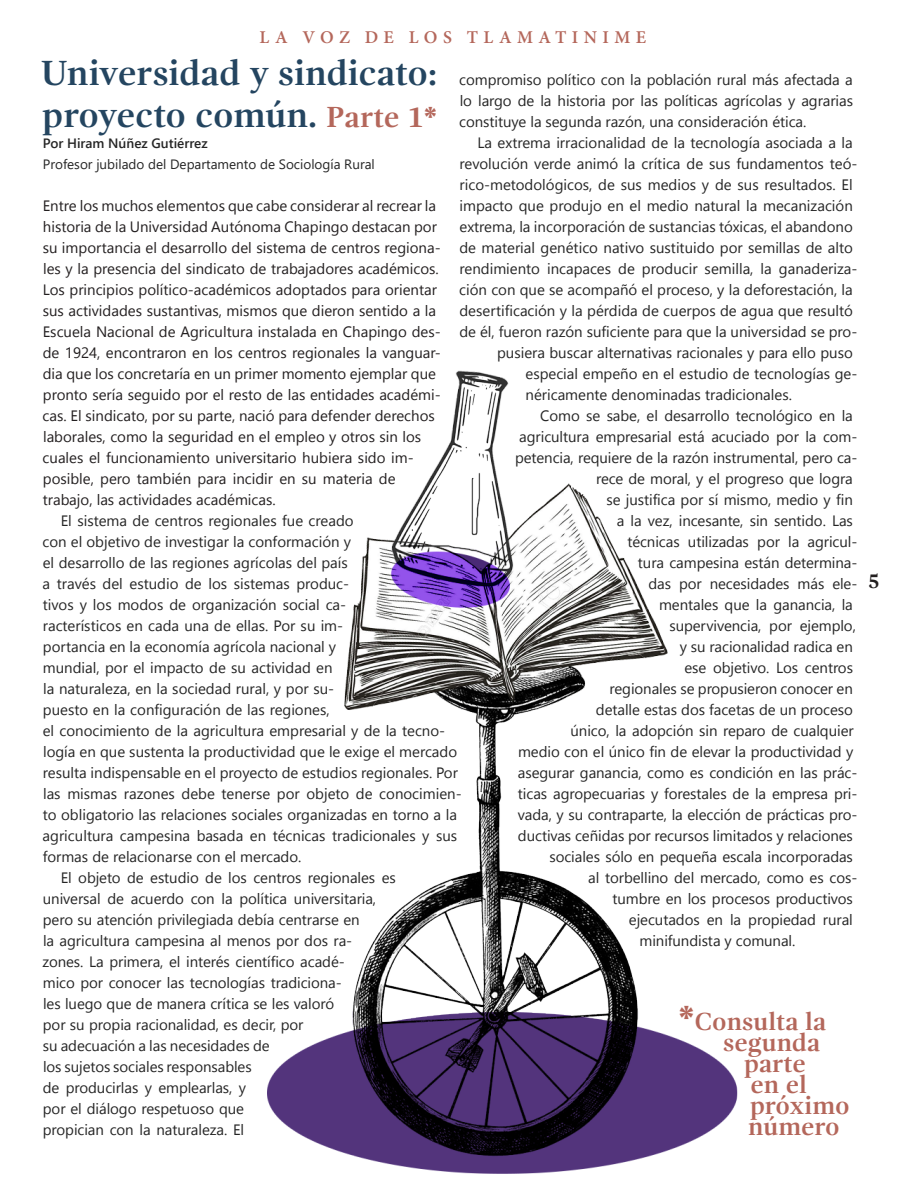
<style>
.page{position:relative;width:918px;height:1188px;background:#fff}
.page>*{position:absolute;margin:0;border:0;box-sizing:border-box;transform-origin:0 0}
.Titulos{font:700 36px/42px "Gandhi Serif";letter-spacing:-.005em;color:#244560}
.Titulos-2{font:700 25.5px "Gandhi Serif";color:#b4675b}
.t1{font:700 21px "Gandhi Serif";color:#231f20}
.Seccion_margen{font:600 18px "Minion Pro";letter-spacing:.3em;color:#b4675b}
.Cuerpo_de_texto_sangrado{font:15px/21px "Segoe UI Historic";letter-spacing:-.005em;color:#252525}
.Cuerpo_de_texto{font:15px/21px "Segoe UI Historic";color:#231f20}
.nombre_autor{font:13.5px "Segoe UI";color:#252525}
.nombre_autor-2{font:600 13.5px "Segoe UI";color:#252525}
.s1{font-size:30px;color:#b4675b}
.s2{font-size:36px}
</style>
<div class="page">
<img style="left:267px;top:370px;width:471px;height:804px">
<p class="Seccion_margen" style="left:260px;top:25px;width:388px">LA VOZ DE LOS TLAMATINIME</p>
<p class="Titulos" style="left:41px;top:52px;width:398px">Universidad y sindicato: proyecto común. <span class="s1">Parte 1*</span></p>
<p class="nombre_autor-2" style="left:43px;top:130px;width:166px">Por Hiram Núñez Gutiérrez</p>
<p class="nombre_autor" style="left:43px;top:151px;width:333px">Profesor jubilado del Departamento de Sociología Rural</p>
<p class="Cuerpo_de_texto" style="left:43px;top:195px;width:400px">Entre los muchos elementos que cabe considerar al recrear la historia de la Universidad Autónoma Chapingo destacan por su importancia el desarrollo del sistema de centros regiona&shy;les y la presencia del sindicato de trabajadores académicos.<br>Los principios político-académicos adoptados para orientar sus actividades sustantivas, mismos que dieron sentido a la Escuela Nacional de Agricultura instalada en Chapingo des&shy;de 1924, encontraron en los centros regionales la vanguar&shy;dia que los concretaría en un primer momento ejemplar que pronto sería seguido por el resto de las entidades académi&shy;cas. El sindicato, por su parte, nació para defender derechos laborales, como la seguridad en el empleo y otros sin los cuales el funcionamiento universitario hubiera sido im&shy;posible, pero también para incidir en su materia de trabajo, las actividades académicas.</p>
<p class="Cuerpo_de_texto_sangrado" style="left:43px;top:510px;width:421px;text-indent:18px">El sistema de centros regionales fue creado<br>con el objetivo de investigar la conformación y<br>el desarrollo de las regiones agrícolas del país<br>a través del estudio de los sistemas produc-<br>tivos y los modos de organización social ca-<br>racterísticos en cada una de ellas. Por su im-<br>portancia en la economía agrícola nacional y<br>mundial, por el impacto de su actividad en<br>la naturaleza, en la sociedad rural, y por su-<br>puesto en la configuración de las regiones,<br>el conocimiento de la agricultura empresarial y de la tecno&shy;logía en que sustenta la productividad que le exige el mercado resulta indispensable en el proyecto de estudios regionales. Por las mismas razones debe tenerse por objeto de conocimien&shy;to obligatorio las relaciones sociales organizadas en torno a la agricultura campesina basada en técnicas tradicionales y sus formas de relacionarse con el mercado.</p>
<p class="Cuerpo_de_texto_sangrado" style="left:42px;top:867px;width:355px;text-indent:18px">El objeto de estudio de los centros regionales es universal de acuerdo con la política universitaria, pero su atención privilegiada debía centrarse en<br>la agricultura campesina al menos por dos ra&shy;zones. La primera, el interés científico acadé-<br>mico por conocer las tecnologías tradiciona-<br>les luego que de manera crítica se les valoró<br>por su propia racionalidad, es decir, por<br>su adecuación a las necesidades de<br>los sujetos sociales responsables<br>de producirlas y emplearlas, y<br>por el diálogo respetuoso que<br>propician con la naturaleza. El</p>
<p class="Cuerpo_de_texto_sangrado" style="left:459px;top:69px;width:395px;text-align:justify">compromiso político con la población rural más afectada a lo largo de la historia por las políticas agrícolas y agrarias constituye la segunda razón, una consideración ética.</p>
<p class="Cuerpo_de_texto_sangrado" style="left:477px;top:132px;width:377px">La extrema irracionalidad de la tecnología asociada a la</p>
<p class="Cuerpo_de_texto_sangrado" style="left:460px;top:153px;width:399px">revolución verde animó la crítica de sus fundamentos teó-</p>
<p class="Cuerpo_de_texto_sangrado" style="left:460px;top:174px;width:395px">rico-metodológicos, de sus medios y de sus resultados. El</p>
<p class="Cuerpo_de_texto_sangrado" style="left:460px;top:195px;width:395px">impacto que produjo en el medio natural la mecanización</p>
<p class="Cuerpo_de_texto_sangrado" style="left:459px;top:216px;width:395px">extrema, la incorporación de sustancias tóxicas, el abandono</p>
<p class="Cuerpo_de_texto_sangrado" style="left:459px;top:237px;width:395px">de material genético nativo sustituido por semillas de alto</p>
<p class="Cuerpo_de_texto_sangrado" style="left:460px;top:258px;width:399px">rendimiento incapaces de producir semilla, la ganaderiza-</p>
<p class="Cuerpo_de_texto_sangrado" style="left:459px;top:279px;width:395px">ción con que se acompañó el proceso, y la deforestación, la</p>
<p class="Cuerpo_de_texto_sangrado" style="left:459px;top:300px;width:395px">desertificación y la pérdida de cuerpos de agua que resultó</p>
<p class="Cuerpo_de_texto_sangrado" style="left:459px;top:321px;width:399px">de él, fueron razón suficiente para que la universidad se pro-</p>
<p class="Cuerpo_de_texto_sangrado" style="left:497px;top:342px;width:357px">pusiera buscar alternativas racionales y para ello puso</p>
<p class="Cuerpo_de_texto_sangrado" style="left:525px;top:363px;width:333px">especial empeño en el estudio de tecnologías ge-</p>
<p class="Cuerpo_de_texto_sangrado" style="left:526px;top:384px;width:268px">néricamente denominadas tradicionales.</p>
<p class="Cuerpo_de_texto_sangrado" style="left:540px;top:405px;width:314px">Como se sabe, el desarrollo tecnológico en la</p>
<p class="Cuerpo_de_texto_sangrado" style="left:519px;top:426px;width:340px">agricultura empresarial está acuciado por la com-</p>
<p class="Cuerpo_de_texto_sangrado" style="left:515px;top:447px;width:344px">petencia, requiere de la razón instrumental, pero ca-</p>
<p class="Cuerpo_de_texto_sangrado" style="left:596px;top:468px;width:258px">rece de moral, y el progreso que logra</p>
<p class="Cuerpo_de_texto_sangrado" style="left:606px;top:489px;width:248px">se justifica por sí mismo, medio y fin</p>
<p class="Cuerpo_de_texto_sangrado" style="left:617px;top:510px;width:238px">a la vez, incesante, sin sentido. Las</p>
<p class="Cuerpo_de_texto_sangrado" style="left:627px;top:531px;width:231px">técnicas utilizadas por la agricul-</p>
<p class="Cuerpo_de_texto_sangrado" style="left:638px;top:552px;width:221px">tura campesina están determina-</p>
<p class="Cuerpo_de_texto_sangrado" style="left:648px;top:573px;width:210px">das por necesidades más ele-</p>
<p class="Cuerpo_de_texto_sangrado" style="left:659px;top:594px;width:195px">mentales que la ganancia, la</p>
<p class="Cuerpo_de_texto_sangrado" style="left:669px;top:615px;width:188px">supervivencia, por ejemplo,</p>
<p class="Cuerpo_de_texto_sangrado" style="left:680px;top:636px;width:174px">y su racionalidad radica en</p>
<p class="Cuerpo_de_texto_sangrado" style="left:684px;top:657px;width:170px">ese objetivo. Los centros</p>
<p class="Cuerpo_de_texto_sangrado" style="left:610px;top:678px;width:245px">regionales se propusieron conocer en</p>
<p class="Cuerpo_de_texto_sangrado" style="left:596px;top:699px;width:258px">detalle estas dos facetas de un proceso</p>
<p class="Cuerpo_de_texto_sangrado" style="left:571px;top:720px;width:285px">único, la adopción sin reparo de cualquier</p>
<p class="Cuerpo_de_texto_sangrado" style="left:518px;top:741px;width:337px">medio con el único fin de elevar la productividad y</p>
<p class="Cuerpo_de_texto_sangrado" style="left:518px;top:762px;width:341px">asegurar ganancia, como es condición en las prác-</p>
<p class="Cuerpo_de_texto_sangrado" style="left:518px;top:783px;width:341px">ticas agropecuarias y forestales de la empresa pri-</p>
<p class="Cuerpo_de_texto_sangrado" style="left:518px;top:804px;width:341px">vada, y su contraparte, la elección de prácticas pro-</p>
<p class="Cuerpo_de_texto_sangrado" style="left:518px;top:825px;width:337px">ductivas ceñidas por recursos limitados y relaciones</p>
<p class="Cuerpo_de_texto_sangrado" style="left:549px;top:846px;width:305px">sociales sólo en pequeña escala incorporadas</p>
<p class="Cuerpo_de_texto_sangrado" style="left:588px;top:867px;width:271px">al torbellino del mercado, como es cos-</p>
<p class="Cuerpo_de_texto_sangrado" style="left:612px;top:888px;width:242px">tumbre en los procesos productivos</p>
<p class="Cuerpo_de_texto_sangrado" style="left:629px;top:909px;width:225px">ejecutados en la propiedad rural</p>
<p class="Cuerpo_de_texto_sangrado" style="left:640px;top:930px;width:157px">minifundista y comunal.</p>
<p class="Titulos-2" style="left:678px;top:1007px;width:150px"><span class="s2">*</span>Consulta la</p>
<p class="Titulos-2" style="left:723px;top:1028px;width:99px">segunda</p>
<p class="Titulos-2" style="left:744px;top:1049px;width:63px">parte</p>
<p class="Titulos-2" style="left:750px;top:1070px;width:58px">en el</p>
<p class="Titulos-2" style="left:750px;top:1091px;width:101px">próximo</p>
<p class="Titulos-2" style="left:748px;top:1112px;width:93px">número</p>
<h3 class="t1" style="left:868px;top:569px;width:13px">5</h3>
</div>
